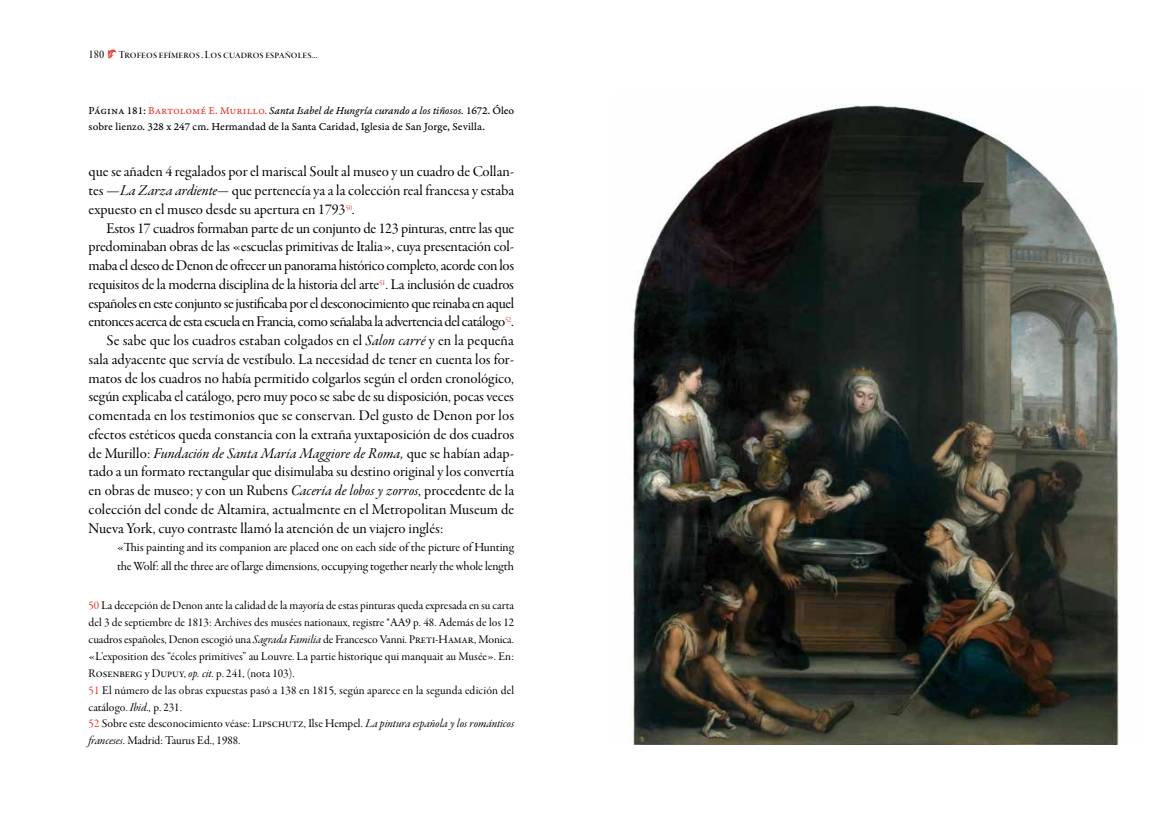
<style>
.page{position:relative;width:1170px;height:833px;background:#fff}
.page>*{position:absolute;margin:0;border:0;box-sizing:border-box;transform-origin:0 0}
.t1{font:15px/18.8px "Garamond Premr Pro Subh";letter-spacing:-.01em;color:#000;text-align:justify}
.t2{font:15px "Garamond Premr Pro It Subh";letter-spacing:.005em;color:#000}
.t3{font:12.5px/18.8px "Garamond Premr Pro Subh";letter-spacing:-.01em;color:#000}
.t4{font:11.88px/16.9px "Garamond Premr Pro Subh";color:#000}
.t5{font:11.25px "Garamond Premr Pro It Capt";letter-spacing:-.005em;color:#000}
.t6{font:11.25px "Garamond Premr Pro Capt";color:#000}
.t7{font:11.25px "Garamond Premr Pro Med Disp";letter-spacing:.005em;color:#000}
.s1{font-family:"Garamond Premr Pro Disp";font-size:12.5px}
.s2{font-family:"Type Embellishments One Let Plain";font-size:15px;color:#e63d30}
.s3{font-family:"Garamond Premr Pro Capt"}
.s4{font-family:"Garamond Premr Pro Capt";color:#e63d30}
.s5{font-family:"Garamond Premr Pro It Subh"}
.s6{font-family:"Garamond Premr Pro Subh"}
.s7{color:#e63d30}
</style>
<div class="page">
<img style="left:630px;top:105px;width:489px;height:639px">
<p class="t7" style="left:89px;top:48px;width:231px"><span class="s1">180</span> <span class="s2">D</span> Trofeos efímeros . Los cuadros españoles…</p>
<p class="t5" style="left:89px;top:104px;width:427px"><span class="s3">Página 181:</span> <span class="s4">Bartolomé E. Murillo.</span> Santa Isabel de Hungría curando a los tiñosos. <span class="s3">1672. Óleo</span></p>
<p class="t6" style="left:89px;top:120px;width:398px">sobre lienzo. 328 x 247 cm. Hermandad de la Santa Caridad, Iglesia de San Jorge, Sevilla.</p>
<p class="t1" style="left:89px;top:163px;width:427px">que se añaden 4 regalados por el mariscal Soult al museo y un cuadro de Collan&shy;tes —<span class="s5">La Zarza ardiente—</span> que pertenecía ya a la colección real francesa y estaba expuesto en el museo desde su apertura en 1793<sup>50</sup>.</p>
<p class="t1" style="left:89px;top:219px;width:427px;text-align:right">Estos 17 cuadros formaban parte de un conjunto de 123 pinturas, entre las que predominaban obras de las «escuelas primitivas de Italia», cuya presentación col&shy;maba el deseo de Denon de ofrecer un panorama histórico completo, acorde con los requisitos de la moderna disciplina de la historia del arte<sup>51</sup>. La inclusión de cuadros españoles en este conjunto se justificaba por el desconocimiento que reinaba en aquel entonces acerca de esta escuela en Francia, como señalaba la advertencia del catálogo<sup>52</sup>.<br>Se sabe que los cuadros estaban colgados en el <span class="s5">Salon carré</span> y en la pequeña sala adyacente que servía de vestíbulo. La necesidad de tener en cuenta los for&shy;matos de los cuadros no había permitido colgarlos según el orden cronológico, según explicaba el catálogo, pero muy poco se sabe de su disposición, pocas veces comentada en los testimonios que se conservan. Del gusto de Denon por los efectos estéticos queda constancia con la extraña yuxtaposición de dos cuadros</p>
<p class="t2" style="left:89px;top:444px;width:427px"><span class="s6">de Murillo:</span> Fundación de Santa María Maggiore de Roma, <span class="s6">que se habían adap-</span></p>
<p class="t1" style="left:89px;top:463px;width:427px">tado a un formato rectangular que disimulaba su destino original y los convertía en obras de museo; y con un Rubens <span class="s5">Cacería de lobos y zorros</span>, procedente de la colección del conde de Altamira, actualmente en el Metropolitan Museum de Nueva York, cuyo contraste llamó la atención de un viajero inglés:</p>
<p class="t3" style="left:117px;top:539px;width:399px">«This painting and its companion are placed one on each side of the picture of Hunting the Wolf: all the three are of large dimensions, occupying together nearly the whole length</p>
<p class="t4" style="left:89px;top:598px;width:427px"><span class="s7">50</span> La decepción de Denon ante la calidad de la mayoría de estas pinturas queda expresada en su carta del 3 de septiembre de 1813: Archives des musées nationaux, registre *AA9 p. 48. Además de los 12 cuadros españoles, Denon escogió una <span class="s5">Sagrada Familia</span> de Francesco Vanni. Preti-Hamar, Monica. «L'exposition des “écoles primitives” au Louvre. La partie historique qui manquait au Musée». En:<br>Rosenberg y Dupuy, <span class="s5">op. cit.</span> p. 241, (nota 103).<br><span class="s7">51</span> El número de las obras expuestas pasó a 138 en 1815, según aparece en la segunda edición del catálogo. <span class="s5">Ibid.,</span> p. 231.<br><span class="s7">52</span> Sobre este desconocimiento véase: Lipschutz, Ilse Hempel. <span class="s5">La pintura española y los románticos franceses</span>. Madrid: Taurus Ed., 1988.</p>
</div>
